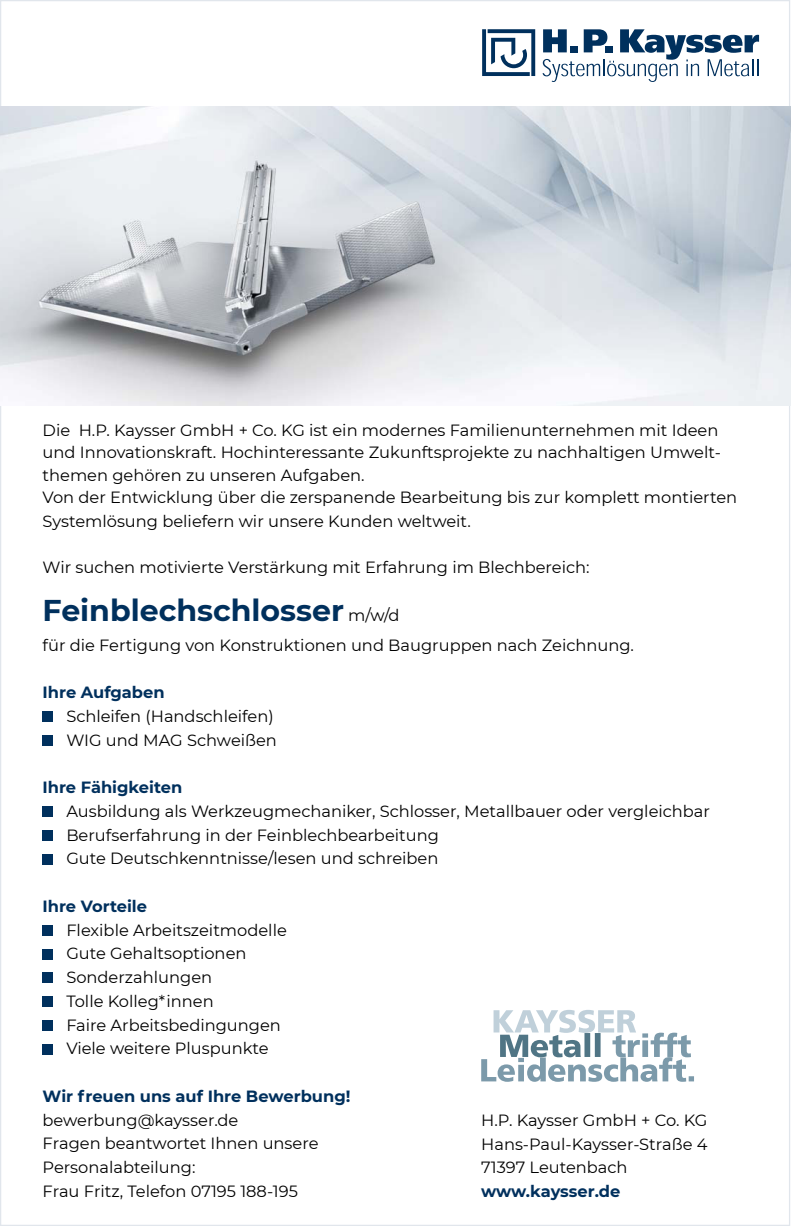
<style>
.page{position:relative;width:791px;height:1226px;background:#fff}
.page>*{position:absolute;margin:0;border:0;box-sizing:border-box;transform-origin:0 0}
.t1{font:700 30px "Montserrat";color:#00305d}
.t2{font:16.25px/23.8px "Montserrat";color:#000}
.t3{font:700 16.25px "Montserrat";color:#00305d}
.s1{font-weight:400;font-size:16.25px;color:#000}
</style>
<div class="page">
<svg style="left:542px;top:29px;width:216px;height:53px"></svg>
<svg style="left:482px;top:29px;width:53px;height:47px"></svg>
<div style="left:43px;top:711px;width:10px;height:11px;background:#00305d"></div>
<div style="left:43px;top:735px;width:10px;height:11px;background:#00305d"></div>
<div style="left:43px;top:806px;width:10px;height:11px;background:#00305d"></div>
<div style="left:43px;top:830px;width:10px;height:11px;background:#00305d"></div>
<div style="left:43px;top:854px;width:10px;height:10px;background:#00305d"></div>
<div style="left:43px;top:925px;width:10px;height:11px;background:#00305d"></div>
<div style="left:43px;top:949px;width:10px;height:10px;background:#00305d"></div>
<div style="left:43px;top:972px;width:10px;height:11px;background:#00305d"></div>
<div style="left:43px;top:996px;width:10px;height:11px;background:#00305d"></div>
<div style="left:43px;top:1020px;width:10px;height:11px;background:#00305d"></div>
<div style="left:43px;top:1044px;width:10px;height:10px;background:#00305d"></div>
<svg style="left:481px;top:1010px;width:212px;height:72px"></svg>
<img style="left:1px;top:107px;width:789px;height:298px">
<p class="t2" style="left:43px;top:418px;width:695px;line-height:22.9px">Die H.P. Kaysser GmbH + Co. KG ist ein modernes Familienunternehmen mit Ideen und Innovationskraft. Hochinteressante Zukunftsprojekte zu nachhaltigen Umwelt&shy;themen gehören zu unseren Aufgaben.<br>Von der Entwicklung über die zerspanende Bearbeitung bis zur komplett montierten Systemlösung beliefern wir unsere Kunden weltweit.</p>
<p class="t2" style="left:43px;top:555px;width:548px">Wir suchen motivierte Verstärkung mit Erfahrung im Blechbereich:</p>
<h1 class="t1" style="left:43px;top:588px;width:358px">Feinblechschlosser <span class="s1">m/w/d</span></h1>
<p class="t2" style="left:43px;top:632px;width:592px">für die Fertigung von Konstruktionen und Baugruppen nach Zeichnung.</p>
<p class="t3" style="left:43px;top:681px;width:123px">Ihre Aufgaben</p>
<p class="t2" style="left:66px;top:704px;width:212px">Schleifen (Handschleifen)<br>WIG und MAG Schweißen</p>
<p class="t3" style="left:43px;top:776px;width:141px">Ihre Fähigkeiten</p>
<p class="t2" style="left:66px;top:799px;width:645px">Ausbildung als Werkzeugmechaniker, Schlosser, Metallbauer oder vergleichbar<br>Berufserfahrung in der Feinblechbearbeitung<br>Gute Deutschkenntnisse/lesen und schreiben</p>
<p class="t3" style="left:43px;top:894px;width:106px">Ihre Vorteile</p>
<p class="t2" style="left:66px;top:917px;width:222px">Flexible Arbeitszeitmodelle<br>Gute Gehaltsoptionen<br>Sonderzahlungen<br>Tolle Kolleg*innen<br>Faire Arbeitsbedingungen<br>Viele weitere Pluspunkte</p>
<p class="t3" style="left:43px;top:1084px;width:309px">Wir freuen uns auf Ihre Bewerbung!</p>
<p class="t2" style="left:43px;top:1107px;width:277px">bewerbung@kaysser.de<br>Fragen beantwortet Ihnen unsere<br>Personalabteilung:<br>Frau Fritz, Telefon 07195 188-195</p>
<p class="t2" style="left:481px;top:1108px;width:228px;text-align:justify">H.P. Kaysser GmbH + Co. KG Hans-Paul-Kaysser-Straße 4<br>71397 Leutenbach</p>
<p class="t3" style="left:481px;top:1180px;width:141px">www.kaysser.de</p>
</div>
